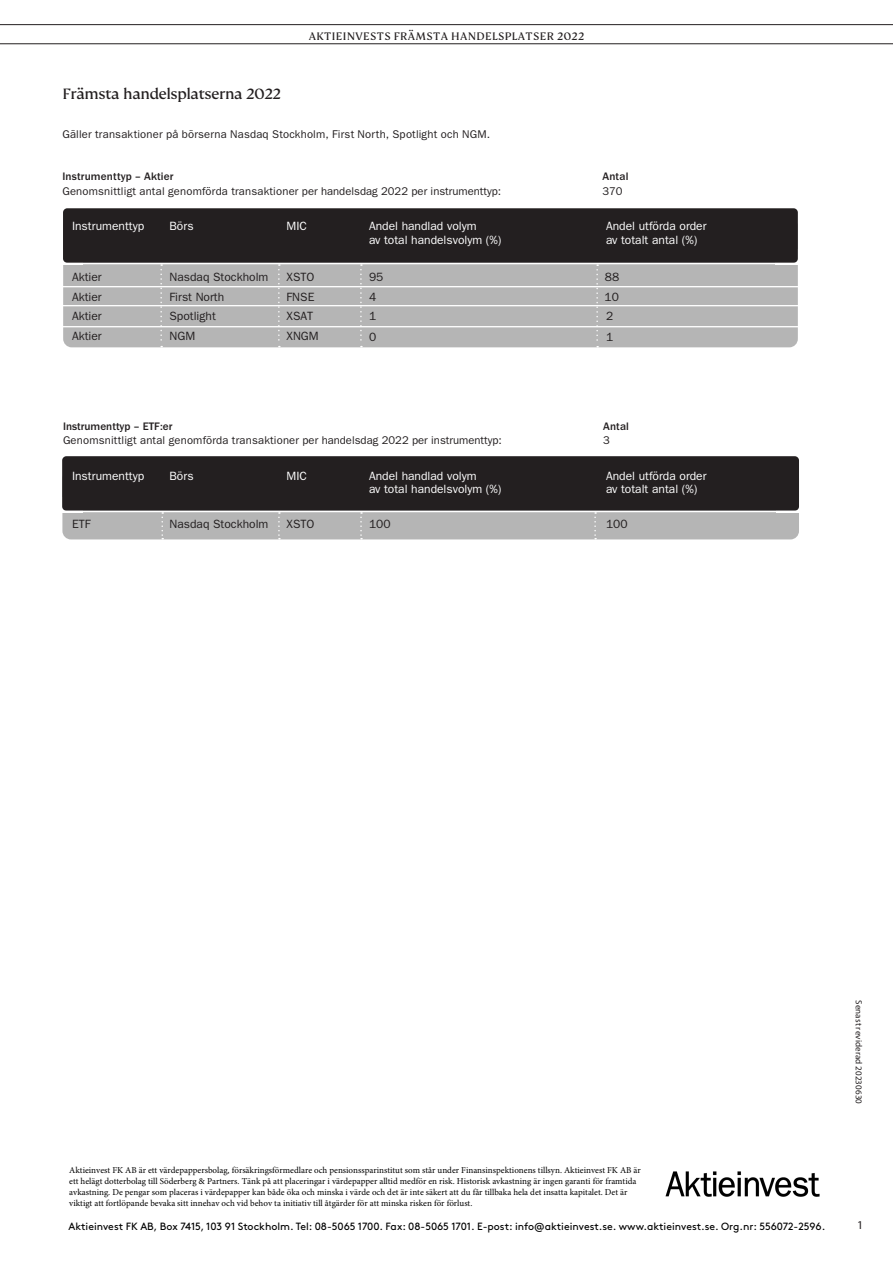
<style>
.page{position:relative;width:893px;height:1263px;background:#fff}
.page>*{position:absolute;margin:0;border:0;box-sizing:border-box;transform-origin:0 0}
.t1{font:16.5px "FS Kim";letter-spacing:-.015em;color:#231f20}
.t2{font:12px "ITC Franklin Gothic Std";color:#fff}
.t3{font:12px "ITC Franklin Gothic Std";color:#231f20}
.t4{font:12px "FS Kim";letter-spacing:.03em;color:#231f20}
.t5{font:12px "Myriad Pro";color:#231f20}
.t6{font:11.25px/14.2px "ITC Franklin Gothic Std";letter-spacing:.015em;color:#231f20}
.t7{font:500 11.25px "ITC Franklin Gothic Std";color:#231f20}
.t8{font:10.5px "Brown";color:#000}
.t9{font:9px/10.8px "Minion Pro";color:#000}
.t10{font:9px "Myriad Pro";letter-spacing:.015em;color:#231f20}
.s1{font-weight:500}
</style>
<div class="page">
<hr style="left:0;top:24px;width:893px;height:1px;background:#231f20">
<hr style="left:0;top:44px;width:893px;height:1px;background:#231f20">
<div style="left:63px;top:218px;width:735px;height:129px;background:#b5b5b5;border-radius:9px"></div>
<svg style="left:596px;top:264px;width:2px;height:83px"></svg>
<div style="left:62px;top:470px;width:737px;height:69px;background:#b5b5b5;border-radius:9px"></div>
<svg style="left:594px;top:512px;width:2px;height:27px"></svg>
<svg style="left:360px;top:264px;width:2px;height:83px"></svg>
<div style="left:775px;top:249px;width:24px;height:15px;background:#fff"></div>
<div style="left:59px;top:249px;width:24px;height:15px;background:#fff"></div>
<hr style="left:53px;top:286px;width:771px;height:1px;background:#fff">
<svg style="left:278px;top:264px;width:2px;height:83px"></svg>
<div style="left:63px;top:208px;width:735px;height:55px;background:#231f20;border-radius:4px"></div>
<svg style="left:360px;top:512px;width:2px;height:27px"></svg>
<div style="left:776px;top:497px;width:24px;height:15px;background:#fff"></div>
<div style="left:60px;top:497px;width:23px;height:15px;background:#fff"></div>
<svg style="left:278px;top:512px;width:2px;height:27px"></svg>
<svg style="left:161px;top:512px;width:2px;height:27px"></svg>
<svg style="left:160px;top:264px;width:2px;height:83px"></svg>
<div style="left:62px;top:456px;width:737px;height:55px;background:#231f20;border-radius:4px"></div>
<hr style="left:58px;top:305px;width:774px;height:1px;background:#fff">
<hr style="left:47px;top:326px;width:766px;height:1px;background:#fff">
<hr style="left:63px;top:263px;width:733px;height:1px;background:#fff">
<hr style="left:63px;top:511px;width:734px;height:1px;background:#fff">
<img style="left:665px;top:1171px;width:155px;height:26px">
<p class="t4" style="left:309px;top:30px;width:277px">AKTIEINVESTS FRÄMSTA HANDELSPLATSER 2022</p>
<p class="t1" style="left:62px;top:85px;width:220px">Främsta handelsplatserna 2022</p>
<p class="t6" style="left:62px;top:127px;width:429px">Gäller transaktioner på börserna Nasdaq Stockholm, First North, Spotlight och NGM.</p>
<p class="t6" style="left:62px;top:169px;width:440px"><span class="s1">Instrumenttyp – Aktier<br></span>Genomsnittligt antal genomförda transaktioner per handelsdag 2022 per instrumenttyp:</p>
<p class="t7" style="left:602px;top:170px;width:27px">Antal</p>
<p class="t2" style="left:72px;top:219px;width:74px">Instrumenttyp</p>
<p class="t2" style="left:170px;top:219px;width:26px">Börs</p>
<p class="t2" style="left:287px;top:219px;width:22px">MIC</p>
<p class="t2" style="left:369px;top:219px;width:109px">Andel handlad volym</p>
<p class="t2" style="left:606px;top:219px;width:102px">Andel utförda order</p>
<p class="t2" style="left:369px;top:233px;width:134px">av total handelsvolym (%)</p>
<p class="t2" style="left:606px;top:233px;width:93px">av totalt antal (%)</p>
<p class="t3" style="left:72px;top:270px;width:31px">Aktier</p>
<p class="t3" style="left:170px;top:270px;width:100px">Nasdaq Stockholm</p>
<p class="t3" style="left:287px;top:270px;width:29px">XSTO</p>
<p class="t3" style="left:72px;top:290px;width:31px">Aktier</p>
<p class="t3" style="left:170px;top:290px;width:56px">First North</p>
<p class="t3" style="left:287px;top:290px;width:29px">FNSE</p>
<p class="t3" style="left:369px;top:290px;width:9px">4</p>
<p class="t3" style="left:72px;top:309px;width:31px">Aktier</p>
<p class="t3" style="left:170px;top:309px;width:48px">Spotlight</p>
<p class="t3" style="left:287px;top:309px;width:28px">XSAT</p>
<p class="t3" style="left:606px;top:309px;width:9px">2</p>
<p class="t3" style="left:72px;top:329px;width:31px">Aktier</p>
<p class="t3" style="left:170px;top:329px;width:27px">NGM</p>
<p class="t3" style="left:287px;top:329px;width:34px">XNGM</p>
<p class="t3" style="left:369px;top:330px;width:9px">0</p>
<p class="t3" style="left:606px;top:329px;width:9px">1</p>
<p class="t7" style="left:63px;top:420px;width:111px">Instrumenttyp – ETF:er</p>
<p class="t7" style="left:603px;top:420px;width:27px">Antal</p>
<p class="t6" style="left:63px;top:433px;width:440px">Genomsnittligt antal genomförda transaktioner per handelsdag 2022 per instrumenttyp:</p>
<p class="t6" style="left:603px;top:433px;width:8px">3</p>
<p class="t2" style="left:72px;top:469px;width:74px">Instrumenttyp</p>
<p class="t2" style="left:170px;top:469px;width:26px">Börs</p>
<p class="t2" style="left:287px;top:469px;width:22px">MIC</p>
<p class="t2" style="left:369px;top:469px;width:109px">Andel handlad volym</p>
<p class="t2" style="left:606px;top:469px;width:102px">Andel utförda order</p>
<p class="t2" style="left:369px;top:482px;width:134px">av total handelsvolym (%)</p>
<p class="t2" style="left:606px;top:482px;width:93px">av totalt antal (%)</p>
<p class="t3" style="left:72px;top:517px;width:20px">ETF</p>
<p class="t3" style="left:170px;top:517px;width:100px">Nasdaq Stockholm</p>
<p class="t3" style="left:287px;top:517px;width:29px">XSTO</p>
<p class="t3" style="left:369px;top:517px;width:23px">100</p>
<p class="t3" style="left:606px;top:517px;width:23px">100</p>
<p class="t9" style="left:69px;top:1165px;width:573px">Aktieinvest FK AB är ett värdepappersbolag, försäkringsförmedlare och pensionssparinstitut som står under Finansinspektionens tillsyn. Aktieinvest FK AB är ett helägt dotterbolag till Söderberg &amp; Partners. Tänk på att placeringar i värdepapper alltid medför en risk. Historisk avkastning är ingen garanti för framtida avkastning. De pengar som placeras i värdepapper kan både öka och minska i värde och det är inte säkert att du får tillbaka hela det insatta kapitalet. Det är viktigt att fortlöpande bevaka sitt innehav och vid behov ta initiativ till åtgärder för att minska risken för förlust.</p>
<p class="t8" style="left:68px;top:1218px;width:758px">Aktieinvest FK AB, Box 7415, 103 91 Stockholm. Tel: 08-5065 1700. Fax: 08-5065 1701. E-post: info@aktieinvest.se. www.aktieinvest.se. Org.nr: 556072-2596.</p>
<p class="t10" style="left:864px;top:1000px;width:105px;rotate:90deg">Senast reviderad 20230630</p>
<h2 class="t5" style="left:857px;top:1218px;width:8px">1</h2>
</div>
